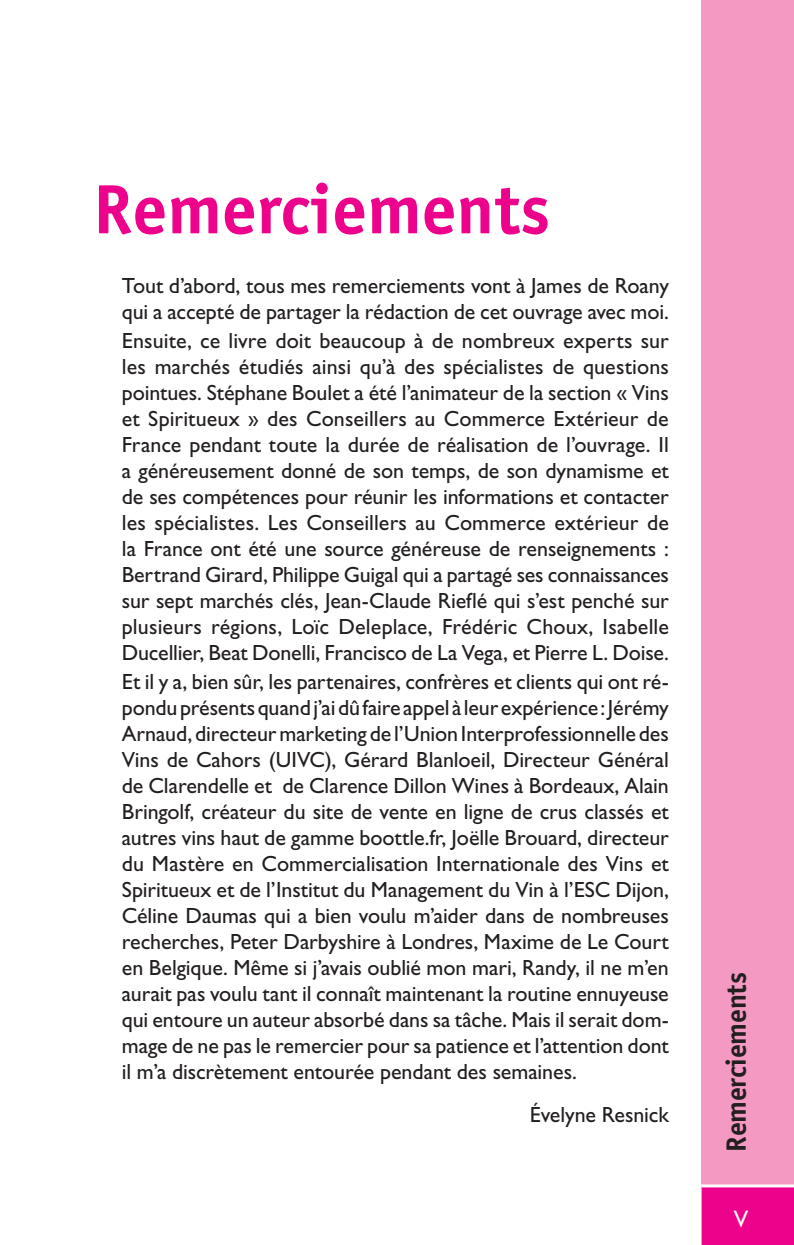
<style>
.page{position:relative;width:794px;height:1245px;background:#fff}
.page>*{position:absolute;margin:0;border:0;box-sizing:border-box;transform-origin:0 0}
.t1{font:700 70px "Officina Sans Std";color:#ed028c}
.t2{font:700 28px "Officina Sans Std";letter-spacing:-.01em;color:#231f20}
.t3{font:24px "Gill Sans Std";color:#fff}
.t4{font:22px/26px "Gill Sans Std";letter-spacing:-.005em;color:#231f20;text-align:justify}
</style>
<div class="page">
<div style="left:701px;top:0;width:93px;height:1245px;background:#f499c2"></div>
<hr style="left:696px;top:1184px;width:98px;height:2px;background:#fff">
<div style="left:702px;top:1186px;width:92px;height:59px;background:#ed028c"></div>
<hr style="left:702px;top:1185px;width:92px;height:2px;background:#fff">
<h1 class="t1" style="left:93px;top:166px;width:458px">Remerciements</h1>
<p class="t4" style="left:122px;top:273px;width:549px">Tout d’abord, tous mes remerciements vont à James de Roany qui a accepté de partager la rédaction de cet ouvrage avec moi.</p>
<p class="t4" style="left:122px;top:328px;width:549px">Ensuite, ce livre doit beaucoup à de nombreux experts sur les marchés étudiés ainsi qu’à des spécialistes de questions pointues. Stéphane Boulet a été l’animateur de la section « Vins et Spiritueux » des Conseillers au Commerce Extérieur de France pendant toute la durée de réalisation de l’ouvrage. Il a généreusement donné de son temps, de son dynamisme et de ses compétences pour réunir les informations et contacter les spécialistes. Les Conseillers au Commerce extérieur de la France ont été une source généreuse de renseignements :<br>Bertrand Girard, Philippe Guigal qui a partagé ses connaissances sur sept marchés clés, Jean-Claude Rieflé qui s’est penché sur plusieurs régions, Loïc Deleplace, Frédéric Choux, Isabelle Ducellier, Beat Donelli, Francisco de La Vega, et Pierre L. Doise.</p>
<p class="t4" style="left:122px;top:669px;width:549px">Et il y a, bien sûr, les partenaires, confrères et clients qui ont ré&shy;pondu présents quand j’ai dû faire appel à leur expérience : Jérémy Arnaud, directeur marketing de l’Union Interprofessionnelle des Vins de Cahors (UIVC), Gérard Blanloeil, Directeur Général de Clarendelle et de Clarence Dillon Wines à Bordeaux, Alain Bringolf, créateur du site de vente en ligne de crus classés et autres vins haut de gamme boottle.fr, Joëlle Brouard, directeur du Mastère en Commercialisation Internationale des Vins et Spiritueux et de l’Institut du Management du Vin à l’ESC Dijon, Céline Daumas qui a bien voulu m’aider dans de nombreuses recherches, Peter Darbyshire à Londres, Maxime de Le Court en Belgique. Même si j’avais oublié mon mari, Randy, il ne m’en aurait pas voulu tant il connaît maintenant la routine ennuyeuse qui entoure un auteur absorbé dans sa tâche. Mais il serait dom&shy;mage de ne pas le remercier pour sa patience et l’attention dont il m’a discrètement entourée pendant des semaines.</p>
<p class="t4" style="left:530px;top:1102px;width:141px">Évelyne Resnick</p>
<p class="t2" style="left:719px;top:1151px;width:181px;rotate:-90deg">Remerciements</p>
<p class="t3" style="left:734px;top:1204px;width:16px">V</p>
</div>
